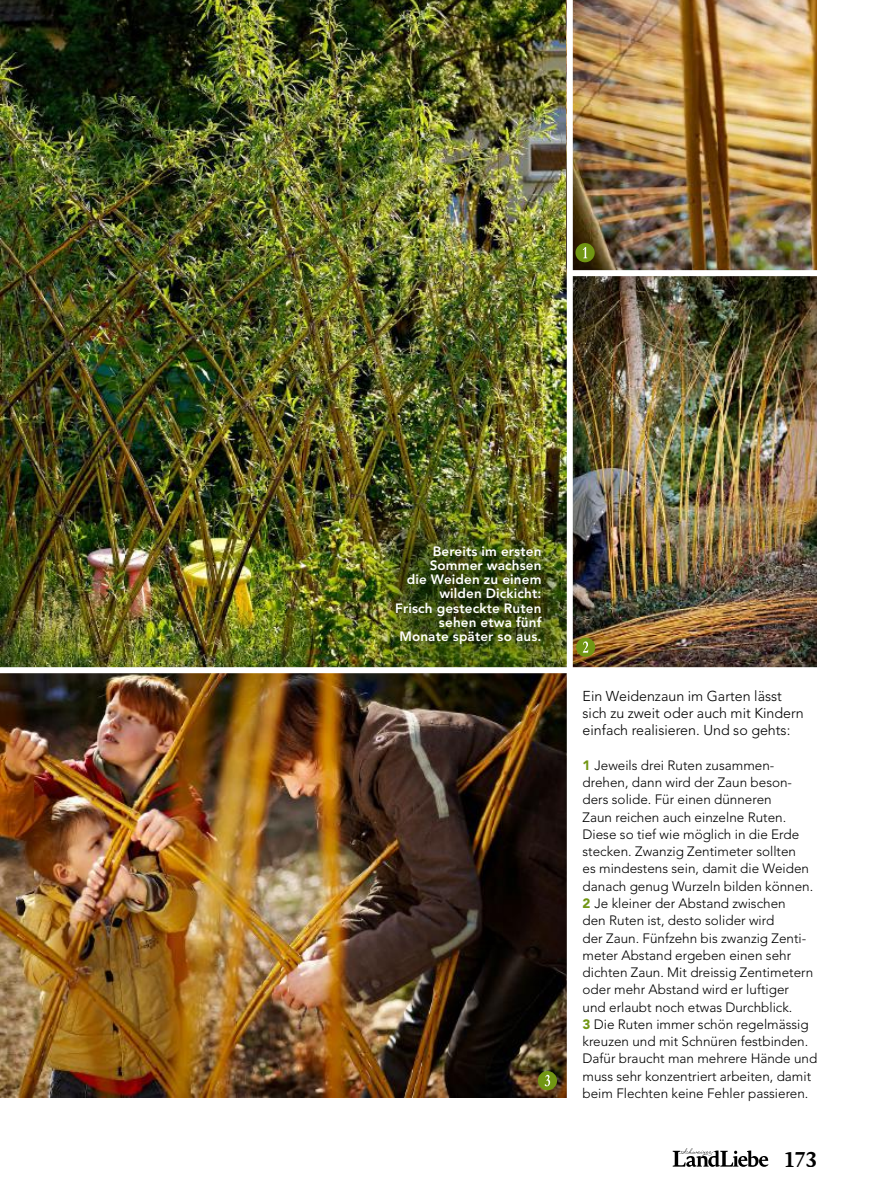
<style>
.page{position:relative;width:893px;height:1200px;background:#fff}
.page>*{position:absolute;margin:0;border:0;box-sizing:border-box;transform-origin:0 0}
.t1{font:700 21px "Novel Pro";color:#000}
.t2{font:300 14.25px/17.2px "Avenir LT Std";color:#000}
.t3{font:300 13.5px/17.2px "Avenir LT Std";color:#000}
.t4{font:800 13.5px/14.2px "Avenir LT Std";letter-spacing:.01em;color:#fff;text-align:right}
.s1{font-weight:900;color:#719613}
</style>
<div class="page">
<img style="left:0;top:0;width:567px;height:667px">
<img style="left:573px;top:276px;width:243px;height:391px">
<img style="left:0;top:673px;width:567px;height:424px">
<img style="left:573px;top:0;width:243px;height:270px">
<img style="left:386px;top:539px;width:168px;height:112px">
<svg style="left:673px;top:1148px;width:95px;height:18px"></svg>
<div style="left:575px;top:243px;width:20px;height:19px;background:#719613;border-radius:50%"></div>
<svg style="left:583px;top:247px;width:4px;height:11px"></svg>
<div style="left:576px;top:637px;width:19px;height:19px;background:#719613;border-radius:50%"></div>
<svg style="left:583px;top:641px;width:5px;height:11px"></svg>
<svg style="left:538px;top:1070px;width:19px;height:19px"></svg>
<svg style="left:545px;top:1074px;width:5px;height:11px"></svg>
<p class="t4" style="left:395px;top:543px;width:148px">Bereits im ersten<br>Sommer wachsen<br>die Weiden zu einem wilden Dickicht:<br>Frisch gesteckte Ruten sehen etwa fünf<br>Monate später so aus.</p>
<p class="t2" style="left:583px;top:687px;width:223px">Ein Weidenzaun im Garten lässt sich zu zweit oder auch mit Kindern einfach realisieren. Und so gehts:</p>
<p class="t3" style="left:583px;top:756px;width:236px"><span class="s1">1</span> Jeweils drei Ruten zusammen&shy;drehen, dann wird der Zaun beson&shy;ders solide. Für einen dünneren<br>Zaun reichen auch einzelne Ruten.<br>Diese so tief wie möglich in die Erde stecken. Zwanzig Zentimeter sollten<br>es mindestens sein, damit die Weiden danach genug Wurzeln bilden können.<br><span class="s1">2</span> Je kleiner der Abstand zwischen<br>den Ruten ist, desto solider wird<br>der Zaun. Fünfzehn bis zwanzig Zenti&shy;meter Abstand ergeben einen sehr dichten Zaun. Mit dreissig Zentimetern oder mehr Abstand wird er luftiger<br>und erlaubt noch etwas Durchblick.<br><span class="s1">3</span> Die Ruten immer schön regelmässig kreuzen und mit Schnüren festbinden.<br>Dafür braucht man mehrere Hände und muss sehr konzentriert arbeiten, damit beim Flechten keine Fehler passieren.</p>
<h1 class="t1" style="left:784px;top:1142px;width:35px">173</h1>
</div>
